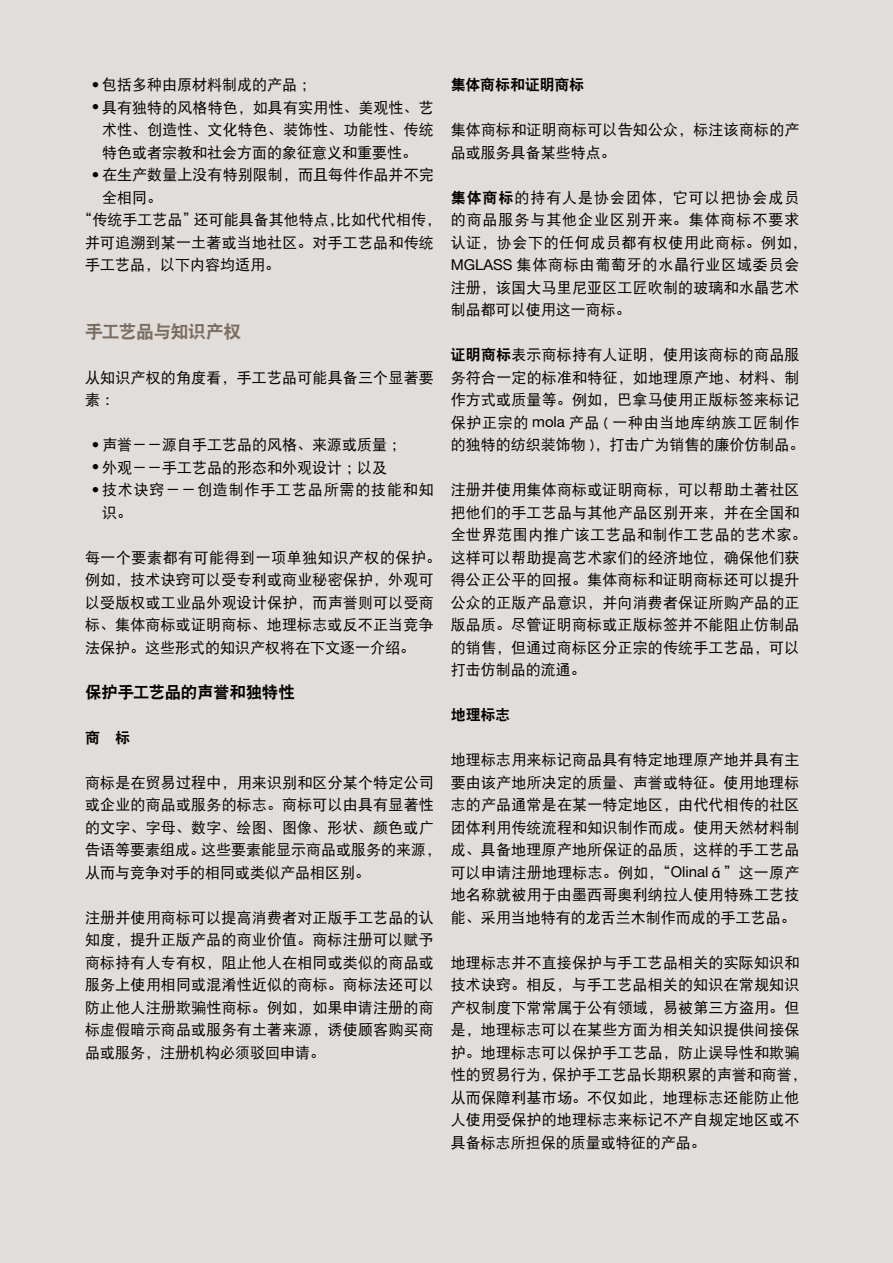
<style>
.page{position:relative;width:893px;height:1263px;background:#e1ddda}
.page>*{position:absolute;margin:0;border:0;box-sizing:border-box;transform-origin:0 0}
.TITLE_2{font:18px "DFP Hei W9";letter-spacing:-.04em;color:#796c61}
.TITLE_3{font:16.5px "DFP Hei W9";letter-spacing:-.015em;color:#000}
.courant-ZH{font:15px/22.5px "DFP Hei W5";letter-spacing:.01em;color:#000}
.courant-ZH-2{font:15px/22.5px "DFP Hei W5";letter-spacing:.05em;color:#000}
.courant-ZH-3{font:15px/22.5px "DFP Hei W5";letter-spacing:.055em;color:#000}
.TITLE_4{font:15px "DFP Hei W9";letter-spacing:-.01em;color:#000}
.s1{font-family:"Helvetica Neue LT Std"}
.s2{font-family:"DFP Hei W9"}
</style>
<div class="page">
<p class="courant-ZH" style="left:92px;top:73px;width:225px"><span class="s1">•</span> 包括多种由原材料制成的产品；</p>
<p class="courant-ZH" style="left:102px;top:96px;width:333px;text-align:justify;text-indent:-10px"><span class="s1">•</span> 具有独特的风格特色，如具有实用性、美观性、艺术性、创造性、文化特色、装饰性、功能性、传统特色或者宗教和社会方面的象征意义和重要性。</p>
<p class="courant-ZH" style="left:102px;top:163px;width:333px;text-indent:-10px"><span class="s1">•</span> 在生产数量上没有特别限制，而且每件作品并不完全相同。</p>
<p class="courant-ZH" style="left:85px;top:208px;width:358px;text-indent:-8px">“传统手工艺品”还可能具备其他特点，比如代代相传，并可追溯到某一土著或当地社区。对手工艺品和传统手工艺品，以下内容均适用。</p>
<p class="TITLE_2" style="left:85px;top:321px;width:158px">手工艺品与知识产权</p>
<p class="courant-ZH" style="left:85px;top:366px;width:350px">从知识产权的角度看，手工艺品可能具备三个显著要素：</p>
<p class="courant-ZH" style="left:92px;top:433px;width:315px"><span class="s1">•</span> 声誉－－源自手工艺品的风格、来源或质量；</p>
<p class="courant-ZH" style="left:92px;top:456px;width:297px"><span class="s1">•</span> 外观－－手工艺品的形态和外观设计；以及</p>
<p class="courant-ZH-3" style="left:102px;top:478px;width:333px;text-indent:-10px"><span class="s1">•</span> 技术诀窍－－创造制作手工艺品所需的技能和知识。</p>
<p class="courant-ZH" style="left:85px;top:546px;width:358px">每一个要素都有可能得到一项单独知识产权的保护。例如，技术诀窍可以受专利或商业秘密保护，外观可以受版权或工业品外观设计保护，而声誉则可以受商标、集体商标或证明商标、地理标志或反不正当竞争法保护。这些形式的知识产权将在下文逐一介绍。</p>
<p class="TITLE_3" style="left:85px;top:683px;width:211px">保护手工艺品的声誉和独特性</p>
<p class="TITLE_4" style="left:85px;top:729px;width:46px">商　标</p>
<p class="courant-ZH" style="left:85px;top:771px;width:358px">商标是在贸易过程中，用来识别和区分某个特定公司或企业的商品或服务的标志。商标可以由具有显著性的文字、字母、数字、绘图、图像、形状、颜色或广告语等要素组成。这些要素能显示商品或服务的来源，从而与竞争对手的相同或类似产品相区别。</p>
<p class="courant-ZH" style="left:85px;top:906px;width:350px;text-align:justify">注册并使用商标可以提高消费者对正版手工艺品的认知度，提升正版产品的商业价值。商标注册可以赋予商标持有人专有权，阻止他人在相同或类似的商品或服务上使用相同或混淆性近似的商标。商标法还可以防止他人注册欺骗性商标。例如，如果申请注册的商标虚假暗示商品或服务有土著来源，诱使顾客购买商品或服务，注册机构必须驳回申请。</p>
<p class="TITLE_4" style="left:451px;top:77px;width:135px">集体商标和证明商标</p>
<p class="courant-ZH" style="left:451px;top:118px;width:350px">集体商标和证明商标可以告知公众，标注该商标的产品或服务具备某些特点。</p>
<p class="courant-ZH-2" style="left:451px;top:186px;width:358px"><span class="s2">集体商标</span>的持有人是协会团体，它可以把协会成员的商品服务与其他企业区别开来。集体商标不要求认证，协会下的任何成员都有权使用此商标。例如，<br><span class="s1">MGLASS</span> 集体商标由葡萄牙的水晶行业区域委员会注册，该国大马里尼亚区工匠吹制的玻璃和水晶艺术制品都可以使用这一商标。</p>
<p class="courant-ZH" style="left:451px;top:343px;width:355px"><span class="s2">证明商标</span>表示商标持有人证明，使用该商标的商品服务符合一定的标准和特征，如地理原产地、材料、制作方式或质量等。例如，巴拿马使用正版标签来标记保护正宗的 <span class="s1">mola</span> 产品 ( 一种由当地库纳族工匠制作的独特的纺织装饰物 )，打击广为销售的廉价仿制品。</p>
<p class="courant-ZH" style="left:451px;top:478px;width:358px">注册并使用集体商标或证明商标，可以帮助土著社区把他们的手工艺品与其他产品区别开来，并在全国和全世界范围内推广该工艺品和制作工艺品的艺术家。这样可以帮助提高艺术家们的经济地位，确保他们获得公正公平的回报。集体商标和证明商标还可以提升公众的正版产品意识，并向消费者保证所购产品的正版品质。尽管证明商标或正版标签并不能阻止仿制品的销售，但通过商标区分正宗的传统手工艺品，可以打击仿制品的流通。</p>
<p class="TITLE_4" style="left:451px;top:707px;width:61px">地理标志</p>
<p class="courant-ZH" style="left:451px;top:748px;width:350px;text-align:justify">地理标志用来标记商品具有特定地理原产地并具有主要由该产地所决定的质量、声誉或特征。使用地理标志的产品通常是在某一特定地区，由代代相传的社区团体利用传统流程和知识制作而成。使用天然材料制成、具备地理原产地所保证的品质，这样的手工艺品可以申请注册地理标志。例如，“<span class="s1">Olinal</span>á”这一原产地名称就被用于由墨西哥奥利纳拉人使用特殊工艺技能、采用当地特有的龙舌兰木制作而成的手工艺品。</p>
<p class="courant-ZH" style="left:451px;top:951px;width:358px">地理标志并不直接保护与手工艺品相关的实际知识和技术诀窍。相反，与手工艺品相关的知识在常规知识产权制度下常常属于公有领域，易被第三方盗用。但是，地理标志可以在某些方面为相关知识提供间接保护。地理标志可以保护手工艺品，防止误导性和欺骗性的贸易行为，保护手工艺品长期积累的声誉和商誉，从而保障利基市场。不仅如此，地理标志还能防止他人使用受保护的地理标志来标记不产自规定地区或不具备标志所担保的质量或特征的产品。</p>
</div>
